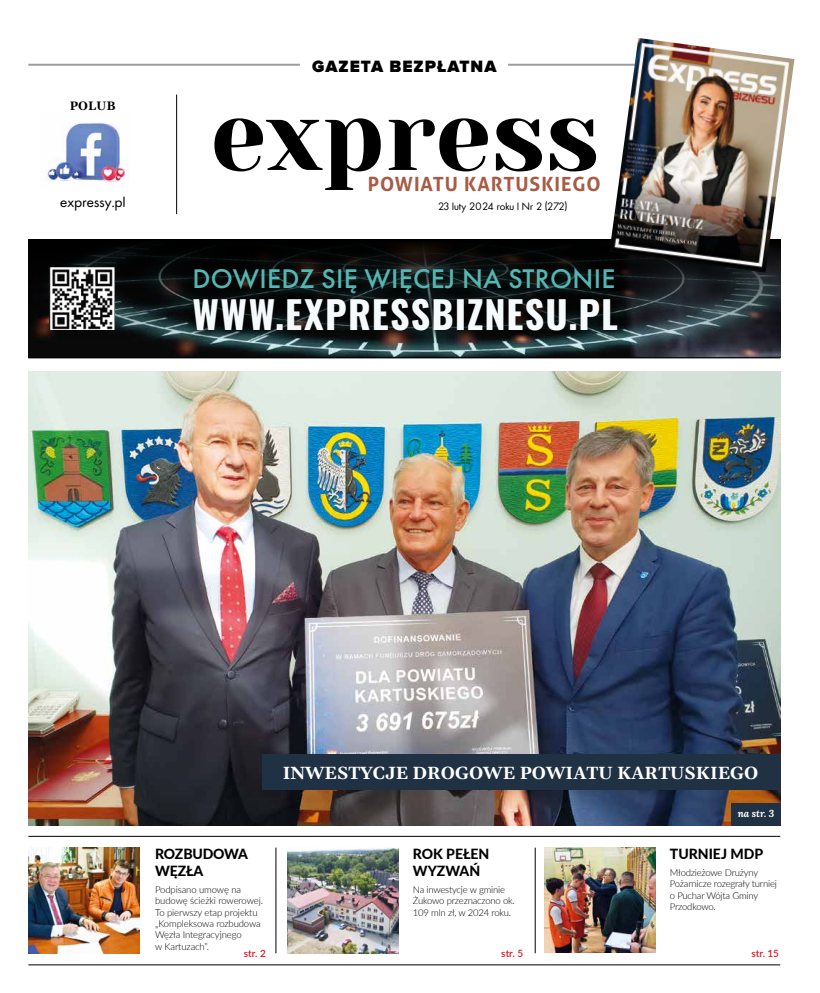
<style>
.page{position:relative;width:820px;height:993px;background:#fff}
.page>*{position:absolute;margin:0;border:0;box-sizing:border-box;transform-origin:0 0}
.t1{font:100.1px "Yeseva One";color:#000}
.t2{font:700 38px "Oswald";letter-spacing:.03em;color:#f5fbfd}
.t3{font:500 28px "Futura PT";letter-spacing:.01em;color:#55b7b2}
.t4{font:700 19.6px "Aller";letter-spacing:.05em;color:#a65c45}
.t5{font:700 17.3px "Gelasio";color:#fff}
.t6{font:900 17px "Proxima Nova";letter-spacing:.06em;color:#000}
.t7{font:800 14px/16.8px "Lato";color:#000}
.t8{font:300 13.9px "ncplus PL";letter-spacing:.02em;color:#000}
.t9{font:700 12px "Gelasio";color:#000}
.t10{font:300 10px "ncplus PL";color:#000}
.t11{font:600 10px "Lato";color:#d71728}
.t12{font:italic 700 10px "Lora";color:#fff}
.t13{font:300 9.5px/11.4px "Lato";letter-spacing:-.02em;color:#000}
</style>
<div class="page">
<img style="left:28px;top:371px;width:752px;height:454px">
<hr style="left:28px;top:835px;width:752px;height:1px;background:#000">
<hr style="left:28px;top:964px;width:752px;height:1px;background:#000">
<img style="left:28px;top:847px;width:111px;height:105px">
<img style="left:287px;top:848px;width:111px;height:104px">
<img style="left:544px;top:847px;width:111px;height:105px">
<hr style="left:275px;top:847px;width:1px;height:105px;background:#000">
<hr style="left:534px;top:847px;width:1px;height:105px;background:#000">
<div style="left:262px;top:754px;width:518px;height:35px;background:#1f3143"></div>
<div style="left:731px;top:802px;width:49px;height:23px;background:#1f3143"></div>
<img style="left:40px;top:122px;width:90px;height:60px">
<hr style="left:28px;top:64px;width:752px;height:2px;background:#9d9d9c">
<hr style="left:176px;top:94px;width:1px;height:120px;background:#000">
<div style="left:300px;top:57px;width:207px;height:15px;background:#fff"></div>
<svg style="left:28px;top:239px;width:752px;height:119px;background:#181f20"></svg>
<img style="left:49px;top:267px;width:66px;height:62px">
<div style="left:182px;top:287px;width:447px;height:55px;background:#000;opacity:.75"></div>
<img style="left:609px;top:38px;width:185px;height:234px">
<p class="t9" style="left:70px;top:95px;width:47px">POLUB</p>
<h3 class="t8" style="left:60px;top:193px;width:67px">expressy.pl</h3>
<h3 class="t6" style="left:312px;top:56px;width:186px">GAZETA BEZPŁATNA</h3>
<h1 class="t1" style="left:210px;top:62px;width:390px">express</h1>
<h3 class="t4" style="left:367px;top:171px;width:234px">POWIATU KARTUSKIEGO</h3>
<p class="t10" style="left:438px;top:199px;width:130px">23 luty 2024 roku | Nr 2 (272)</p>
<h3 class="t3" style="left:192px;top:262px;width:424px">DOWIEDZ SIĘ WIĘCEJ NA STRONIE</h3>
<h2 class="t2" style="left:192px;top:295px;width:427px">WWW.EXPRESSBIZNESU.PL</h2>
<h3 class="t5" style="left:283px;top:757px;width:477px">INWESTYCJE DROGOWE POWIATU KARTUSKIEGO</h3>
<p class="t12" style="left:737px;top:806px;width:38px">na str. 3</p>
<h3 class="t7" style="left:412px;top:844px;width:78px">ROK PEŁEN<br>WYZWAŃ</h3>
<p class="t13" style="left:412px;top:883px;width:103px">Na inwestycje w gminie<br>Żukowo przeznaczono ok.<br>109 mln zł, w 2024 roku.</p>
<h3 class="t7" style="left:669px;top:844px;width:95px">TURNIEJ MDP</h3>
<p class="t13" style="left:669px;top:866px;width:108px">Młodzieżowe Drużyny<br>Pożarnicze rozegrały turniej o Puchar Wójta Gminy<br>Przodkowo.</p>
<h3 class="t7" style="left:155px;top:844px;width:94px">ROZBUDOWA<br>WĘZŁA</h3>
<p class="t13" style="left:155px;top:883px;width:109px">Podpisano umowę na budowę ścieżki rowerowej.<br>To pierwszy etap projektu „Kompleksowa rozbudowa<br>Węzła Integracyjnego<br>w Kartuzach”.</p>
<p class="t11" style="left:244px;top:945px;width:23px">str. 2</p>
<p class="t11" style="left:501px;top:945px;width:23px">str. 5</p>
<p class="t11" style="left:751px;top:945px;width:29px">str. 15</p>
</div>
